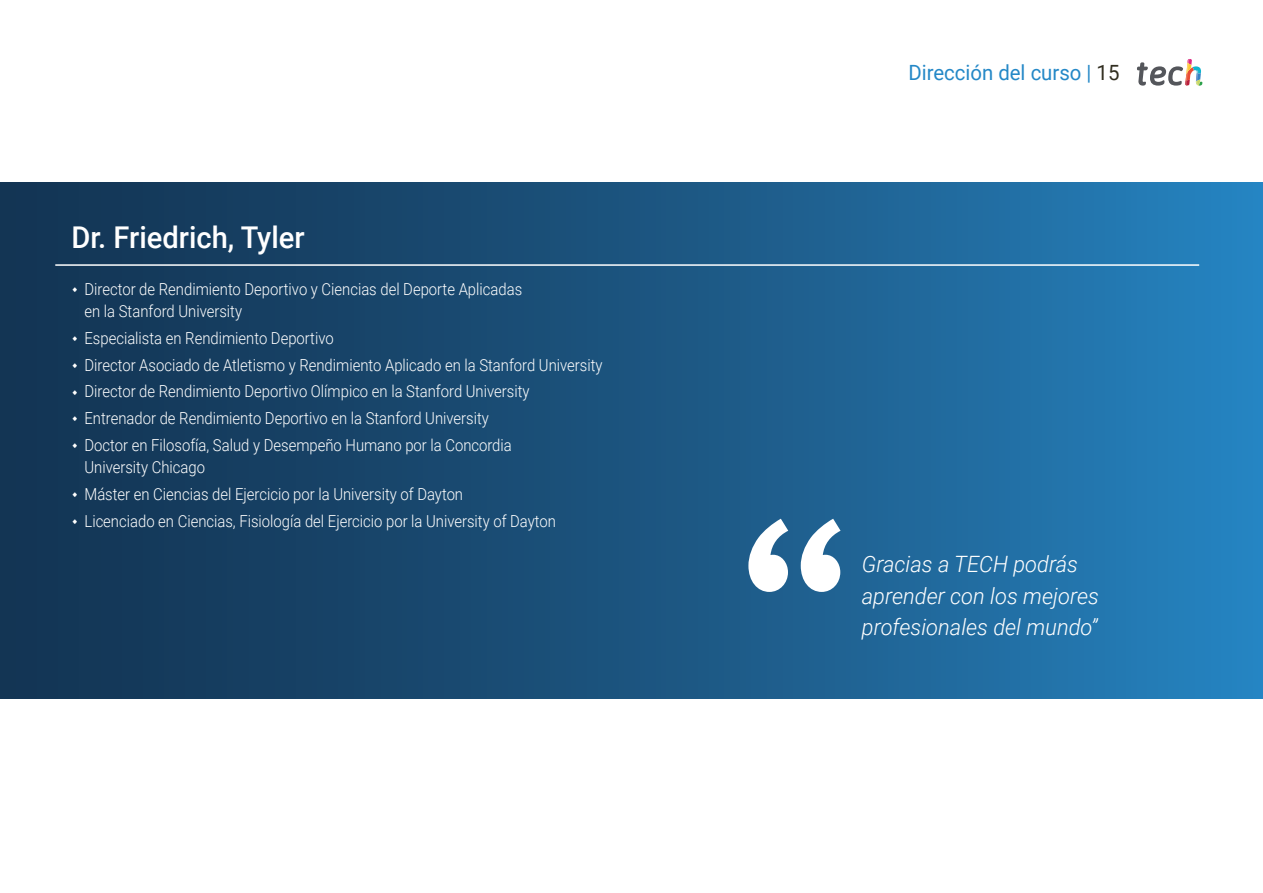
<style>
.page{position:relative;width:1263px;height:893px;background:#fff}
.page>*{position:absolute;margin:0;border:0;box-sizing:border-box;transform-origin:0 0}
.t1{font:500 30px "Roboto";color:#fff}
.t2{font:italic 300 22.5px/31.5px "Roboto";color:#fff}
.t3{font:21px "Roboto";color:#2488c7}
.t4{font:300 16.5px/26.7px "Roboto";color:#fff;scale:.9 1}
.s1{color:#312e20}
</style>
<div class="page">
<div style="left:0;top:182px;width:1263px;height:516px;background:linear-gradient(to right,#122e4b,#2680bb)"></div>
<svg style="left:748px;top:519px;width:92px;height:73px"></svg>
<svg style="left:1137px;top:59px;width:65px;height:27px"></svg>
<hr style="left:55px;top:264px;width:1144px;height:2px;background:#fff">
<svg style="left:73px;top:287px;width:4px;height:5px"></svg>
<svg style="left:73px;top:336px;width:4px;height:5px"></svg>
<svg style="left:73px;top:363px;width:4px;height:5px"></svg>
<svg style="left:73px;top:390px;width:4px;height:5px"></svg>
<svg style="left:73px;top:416px;width:4px;height:5px"></svg>
<svg style="left:73px;top:443px;width:4px;height:5px"></svg>
<svg style="left:73px;top:492px;width:4px;height:5px"></svg>
<svg style="left:73px;top:519px;width:4px;height:5px"></svg>
<h1 class="t1" style="left:71px;top:216px;width:235px">Dr. Friedrich, Tyler</h1>
<p class="t4" style="left:85px;top:277px;width:488px;line-height:22.5px">Director de Rendimiento Deportivo y Ciencias del Deporte Aplicadas en la Stanford University</p>
<p class="t4" style="left:85px;top:324px;width:577px">Especialista en Rendimiento Deportivo<br>Director Asociado de Atletismo y Rendimiento Aplicado en la Stanford University Director de Rendimiento Deportivo Olímpico en la Stanford University Entrenador de Rendimiento Deportivo en la Stanford University<br>Doctor en Filosofía, Salud y Desempeño Humano por la Concordia</p>
<p class="t4" style="left:85px;top:454px;width:525px">University Chicago<br>Máster en Ciencias del Ejercicio por la University of Dayton<br>Licenciado en Ciencias, Fisiología del Ejercicio por la University of Dayton</p>
<p class="t3" style="left:908px;top:57px;width:213px">Dirección del curso | <span class="s1">15</span></p>
<h2 class="t2" style="left:862px;top:548px;width:239px">Gracias a TECH podrás aprender con los mejores profesionales del mundo”</h2>
</div>
